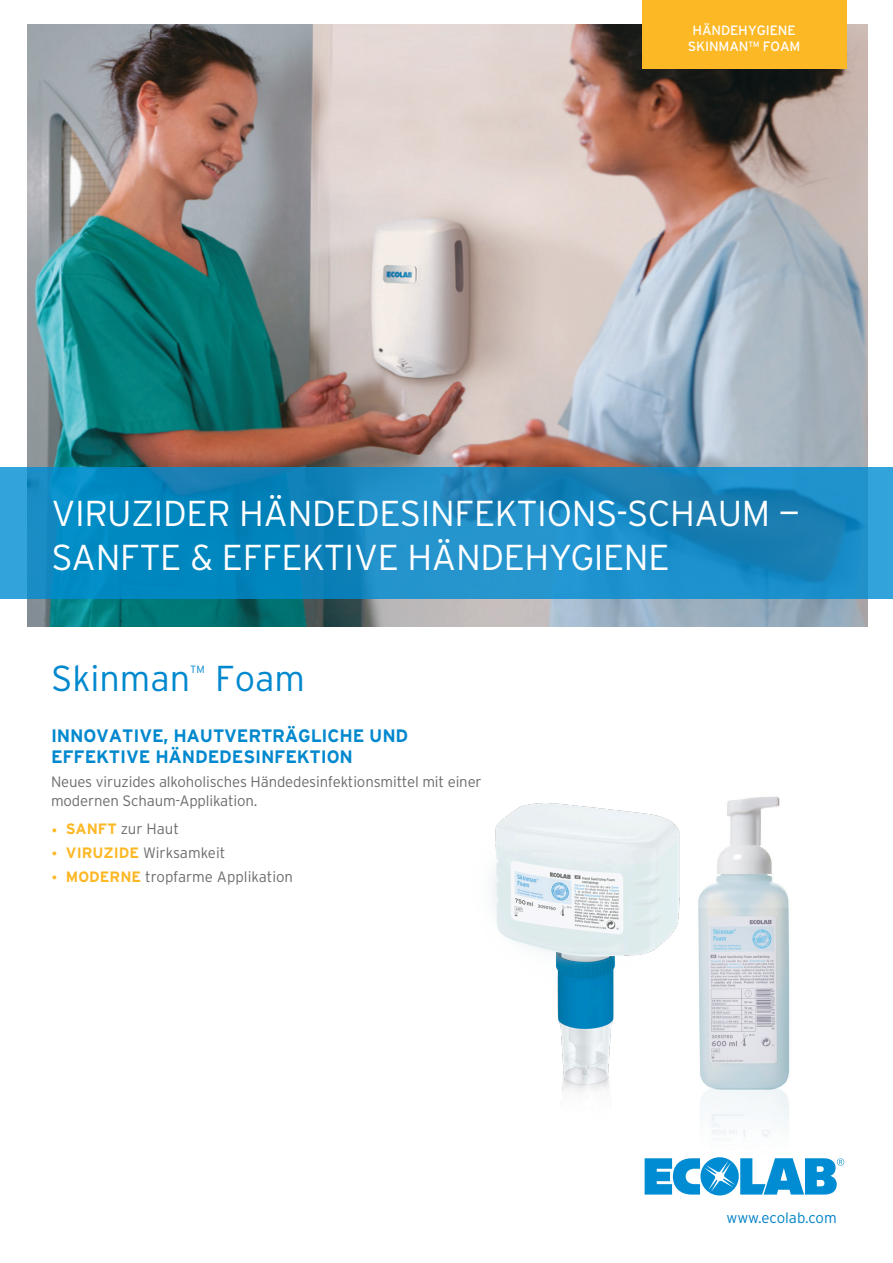
<style>
.page{position:relative;width:893px;height:1263px;background:#fff}
.page>*{position:absolute;margin:0;border:0;box-sizing:border-box;transform-origin:0 0}
.t1{font:300 36px "Interstate";letter-spacing:-.01em;color:#fff}
.Produktname{font:300 36px "Interstate";color:#0088ce}
.t2{font:700 18px/21.6px "Interstate";letter-spacing:-.01em;color:#0088ce}
.Body_Copy{font:300 15px/19.5px "Interstate";letter-spacing:-.01em;color:#6c6d70}
.t3{font:300 15px "Interstate";color:#0082c8}
.t4{font:13.5px/16.2px "Interstate";letter-spacing:-.01em;color:#fff;text-align:center}
.Produktname-2{font:300 10.5px "Interstate";color:#0088ce}
.s1{font-size:18px;color:#fcb825}
.s2{font-weight:700;color:#fcb825}
</style>
<div class="page">
<img style="left:727px;top:796px;width:63px;height:345px">
<img style="left:491px;top:796px;width:280px;height:344px">
<img style="left:27px;top:24px;width:840px;height:603px">
<svg style="left:0;top:468px;width:893px;height:131px;background:#168ac2"></svg>
<div style="left:642px;top:0;width:204px;height:68px;background:#fcb825"></div>
<svg style="left:645px;top:1157px;width:199px;height:38px"></svg>
<p class="t4" style="left:688px;top:22px;width:114px">HÄNDEHYGIENE<br>SKINMAN<sup>TM</sup> FOAM</p>
<p class="t1" style="left:51px;top:493px;width:750px">VIRUZIDER HÄNDEDESINFEKTIONS-SCHAUM —</p>
<p class="t1" style="left:51px;top:537px;width:619px">SANFTE &amp; EFFEKTIVE HÄNDEHYGIENE</p>
<p class="Produktname" style="left:51px;top:658px;width:141px">Skinman</p>
<p class="Produktname-2" style="left:190px;top:663px;width:16px">TM</p>
<p class="Produktname" style="left:215px;top:658px;width:92px">Foam</p>
<p class="t2" style="left:51px;top:724px;width:359px">INNOVATIVE, HAUTVERTRÄGLICHE UND<br>EFFEKTIVE HÄNDEDESINFEKTION</p>
<p class="Body_Copy" style="left:51px;top:772px;width:432px">Neues viruzides alkoholisches Händedesinfektionsmittel mit einer modernen Schaum-Applikation.</p>
<p class="Body_Copy" style="left:51px;top:819px;width:129px"><span class="s1">•</span> <span class="s2">SANFT</span> zur Haut</p>
<p class="Body_Copy" style="left:51px;top:843px;width:176px"><span class="s1">•</span> <span class="s2">VIRUZIDE</span> Wirksamkeit</p>
<p class="Body_Copy" style="left:51px;top:867px;width:244px"><span class="s1">•</span> <span class="s2">MODERNE</span> tropfarme Applikation</p>
<p class="t3" style="left:726px;top:1209px;width:112px">www.ecolab.com</p>
</div>
